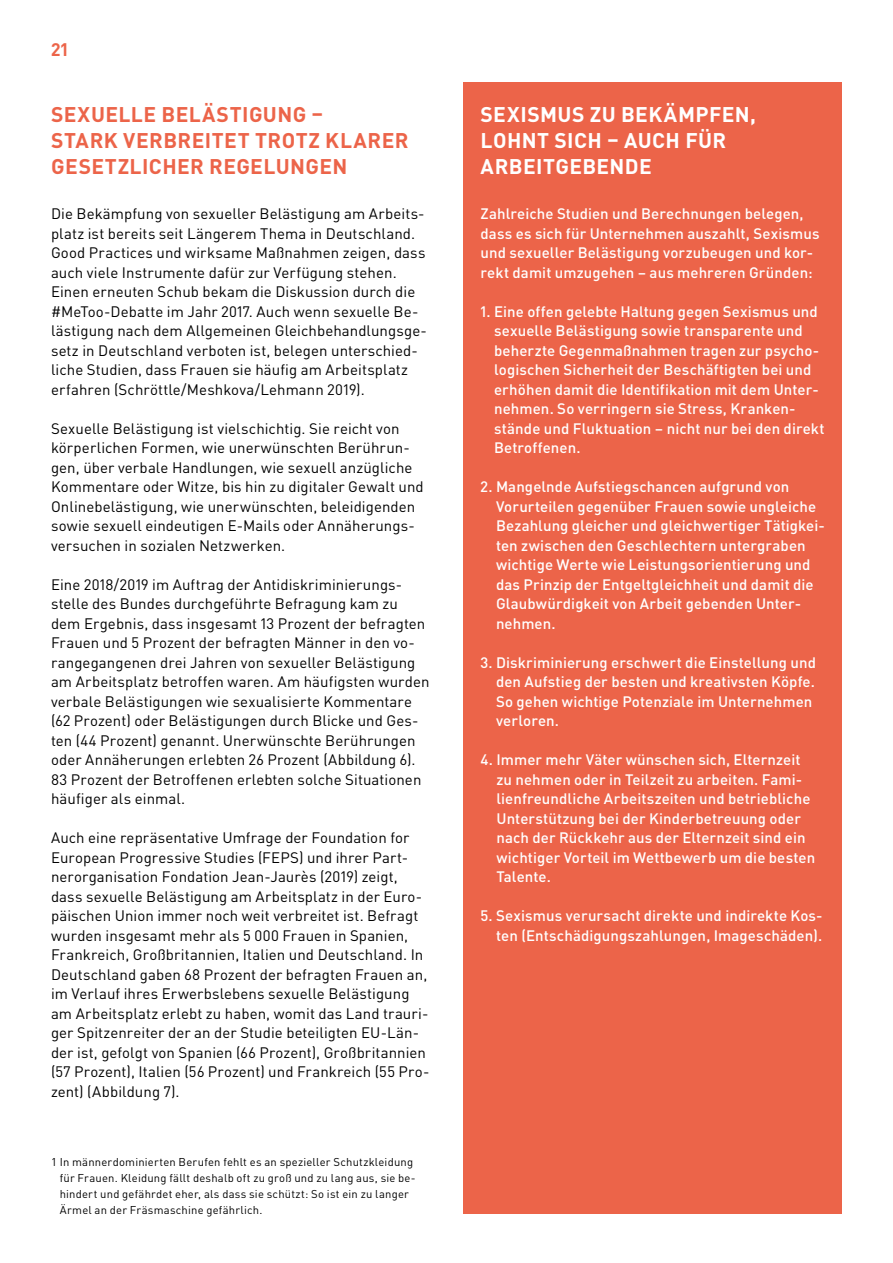
<style>
.page{position:relative;width:893px;height:1263px;background:#fff}
.page>*{position:absolute;margin:0;border:0;box-sizing:border-box;transform-origin:0 0}
.t1{font:700 21px/26px "DIN Pro";letter-spacing:.02em;color:#ec6449}
.t2{font:700 21px/26px "DIN Pro";letter-spacing:.02em;color:#fff}
.t3{font:700 18px "DIN Pro";color:#ec6449}
.t4{font:15px/19.5px "DIN Pro";letter-spacing:.005em;color:#000}
.t5{font:500 15px/19.5px "DIN Pro";letter-spacing:.005em;color:#fff}
.t6{font:11.25px/15.8px "DIN Pro";letter-spacing:.02em;color:#000}
</style>
<div class="page">
<div style="left:463px;top:83px;width:379px;height:1131px;background:#ec6449"></div>
<p class="t3" style="left:51px;top:36px;width:19px">21</p>
<h1 class="t1" style="left:51px;top:100px;width:359px">SEXUELLE BELÄSTIGUNG –<br>STARK VERBREITET TROTZ KLARER<br>GESETZLICHER REGELUNGEN</h1>
<p class="t4" style="left:51px;top:203px;width:377px">Die Bekämpfung von sexueller Belästigung am Arbeits&shy;platz ist bereits seit Längerem Thema in Deutschland.<br>Good Practices und wirksame Maßnahmen zeigen, dass auch viele Instrumente dafür zur Verfügung stehen.<br>Einen erneuten Schub bekam die Diskussion durch die #MeToo-Debatte im Jahr 2017. Auch wenn sexuelle Be&shy;lästigung nach dem Allgemeinen Gleichbehandlungsge&shy;setz in Deutschland verboten ist, belegen unterschied&shy;liche Studien, dass Frauen sie häufig am Arbeitsplatz erfahren (Schröttle/Meshkova/Lehmann 2019).</p>
<p class="t4" style="left:51px;top:417px;width:374px">Sexuelle Belästigung ist vielschichtig. Sie reicht von körperlichen Formen, wie unerwünschten Berührun&shy;gen, über verbale Handlungen, wie sexuell anzügliche Kommentare oder Witze, bis hin zu digitaler Gewalt und Onlinebelästigung, wie unerwünschten, beleidigenden sowie sexuell eindeutigen E-Mails oder Annäherungs&shy;versuchen in sozialen Netzwerken.</p>
<p class="t4" style="left:51px;top:573px;width:380px">Eine 2018/2019 im Auftrag der Antidiskriminierungs&shy;stelle des Bundes durchgeführte Befragung kam zu dem Ergebnis, dass insgesamt 13 Prozent der befragten Frauen und 5 Prozent der befragten Männer in den vo&shy;rangegangenen drei Jahren von sexueller Belästigung am Arbeitsplatz betroffen waren. Am häufigsten wurden verbale Belästigungen wie sexualisierte Kommentare (62 Prozent) oder Belästigungen durch Blicke und Ges&shy;ten (44 Prozent) genannt. Unerwünschte Berührungen oder Annäherungen erlebten 26 Prozent (Abbildung 6).<br>83 Prozent der Betroffenen erlebten solche Situationen häufiger als einmal.</p>
<p class="t4" style="left:51px;top:827px;width:380px">Auch eine repräsentative Umfrage der Foundation for European Progressive Studies (FEPS) und ihrer Part&shy;nerorganisation Fondation Jean-Jaurès (2019) zeigt, dass sexuelle Belästigung am Arbeitsplatz in der Euro&shy;päischen Union immer noch weit verbreitet ist. Befragt wurden insgesamt mehr als 5 000 Frauen in Spanien, Frankreich, Großbritannien, Italien und Deutschland. In Deutschland gaben 68 Prozent der befragten Frauen an, im Verlauf ihres Erwerbslebens sexuelle Belästigung am Arbeitsplatz erlebt zu haben, womit das Land trauri&shy;ger Spitzenreiter der an der Studie beteiligten EU-Län&shy;der ist, gefolgt von Spanien (66 Prozent), Großbritannien (57 Prozent), Italien (56 Prozent) und Frankreich (55 Pro&shy;zent) (Abbildung 7).</p>
<p class="t6" style="left:60px;top:1154px;width:358px;text-indent:-9px">1 In männerdominierten Berufen fehlt es an spezieller Schutzkleidung für Frauen. Kleidung fällt deshalb oft zu groß und zu lang aus, sie be&shy;hindert und gefährdet eher, als dass sie schützt: So ist ein zu langer Ärmel an der Fräsmaschine gefährlich.</p>
<h1 class="t2" style="left:481px;top:100px;width:277px">SEXISMUS ZU BEKÄMPFEN,<br>LOHNT SICH – AUCH FÜR<br>ARBEITGEBENDE</h1>
<p class="t5" style="left:480px;top:203px;width:341px">Zahlreiche Studien und Berechnungen belegen, dass es sich für Unternehmen auszahlt, Sexismus und sexueller Belästigung vorzubeugen und kor&shy;rekt damit umzugehen – aus mehreren Gründen:</p>
<p class="t5" style="left:494px;top:300px;width:332px;text-indent:-14px">1. Eine offen gelebte Haltung gegen Sexismus und sexuelle Belästigung sowie transparente und beherzte Gegenmaßnahmen tragen zur psycho&shy;logischen Sicherheit der Beschäftigten bei und erhöhen damit die Identifikation mit dem Unter&shy;nehmen. So verringern sie Stress, Kranken&shy;stände und Fluktuation – nicht nur bei den direkt Betroffenen.</p>
<p class="t5" style="left:496px;top:476px;width:330px;text-indent:-15px">2. Mangelnde Aufstiegschancen aufgrund von Vorurteilen gegenüber Frauen sowie ungleiche Bezahlung gleicher und gleichwertiger Tätigkei&shy;ten zwischen den Geschlechtern untergraben wichtige Werte wie Leistungsorientierung und das Prinzip der Entgeltgleichheit und damit die Glaubwürdigkeit von Arbeit gebenden Unter&shy;nehmen.</p>
<p class="t5" style="left:496px;top:651px;width:321px;text-indent:-16px">3. Diskriminierung erschwert die Einstellung und den Aufstieg der besten und kreativsten Köpfe.<br>So gehen wichtige Potenziale im Unternehmen verloren.</p>
<p class="t5" style="left:496px;top:749px;width:320px;text-indent:-16px">4. Immer mehr Väter wünschen sich, Elternzeit zu nehmen oder in Teilzeit zu arbeiten. Fami&shy;lienfreundliche Arbeitszeiten und betriebliche Unterstützung bei der Kinderbetreuung oder nach der Rückkehr aus der Elternzeit sind ein wichtiger Vorteil im Wettbewerb um die besten Talente.</p>
<p class="t5" style="left:480px;top:905px;width:344px;text-align:right">5. Sexismus verursacht direkte und indirekte Kos&shy;ten (Entschädigungszahlungen, Imageschäden).</p>
</div>
